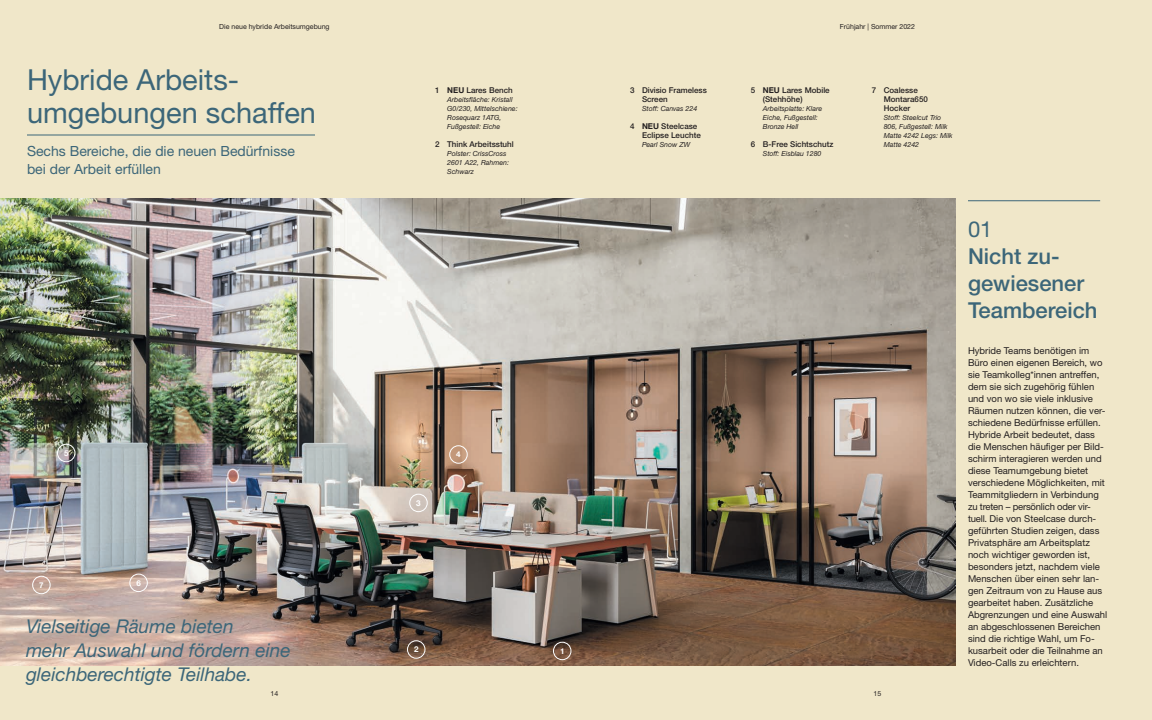
<style>
.page{position:relative;width:1152px;height:720px;background:#f0e7c9}
.page>*{position:absolute;margin:0;border:0;box-sizing:border-box;transform-origin:0 0}
.t1{font:29px/33px "Helvetica Neue LT Pro";color:#3c6679}
.t2{font:500 22px/27px "Helvetica Neue LT Pro";color:#3c6679}
.t3{font:22px "Helvetica Neue LT Pro";color:#3c6679}
.t4{font:italic 19px/24px "Helvetica Neue LT Pro";color:#3c6679}
.t5{font:14px/18px "Helvetica Neue LT Pro";color:#3c6679}
.t6{font:9.5px/12px "Helvetica Neue LT Pro";color:#231f20}
.t7{font:500 8px/9px "Helvetica Neue LT Pro";color:#231f20}
.t8{font:700 8px "Helvetica Neue LT Pro";color:#fff}
.t9{font:italic 7px/9px "Helvetica Neue LT Pro";color:#231f20}
.t10{font:7px "Helvetica Neue LT Pro";color:#231f20}
.s1{font-weight:700}
</style>
<div class="page">
<hr style="left:968px;top:200px;width:132px;height:1px;background:#3c6679">
<img style="left:0;top:198px;width:956px;height:468px">
<div style="left:32px;top:576px;width:18px;height:18px;border:1px solid #fff;border-radius:50%"></div>
<div style="left:130px;top:574px;width:18px;height:18px;border:1px solid #fff;border-radius:50%"></div>
<div style="left:57px;top:444px;width:18px;height:18px;border:1px solid #fff;border-radius:50%"></div>
<div style="left:407px;top:640px;width:18px;height:18px;border:1px solid #fff;border-radius:50%"></div>
<div style="left:553px;top:642px;width:18px;height:18px;border:1px solid #fff;border-radius:50%"></div>
<div style="left:409px;top:494px;width:18px;height:18px;border:1px solid #fff;border-radius:50%"></div>
<div style="left:449px;top:445px;width:18px;height:18px;border:1px solid #fff;border-radius:50%"></div>
<hr style="left:27px;top:134px;width:288px;height:2px;background:#3c6679">
<p class="t10" style="left:219px;top:23px;width:112px">Die neue hybride Arbeitsumgebung</p>
<h1 class="t1" style="left:27px;top:62px;width:291px">Hybride Arbeits&shy;umgebungen schaffen</h1>
<h3 class="t5" style="left:27px;top:142px;width:269px">Sechs Bereiche, die die neuen Bedürfnisse bei der Arbeit erfüllen</h3>
<p class="t8" style="left:64px;top:448px;width:6px">5</p>
<p class="t8" style="left:39px;top:580px;width:6px">7</p>
<p class="t8" style="left:136px;top:578px;width:6px">6</p>
<h3 class="t4" style="left:26px;top:614px;width:266px">Vielseitige Räume bieten<br>mehr Auswahl und fördern eine gleichberechtigte Teilhabe.</h3>
<p class="t10" style="left:271px;top:689px;width:9px">14</p>
<p class="t7" style="left:435px;top:86px;width:79px">1 <span class="s1">NEU</span> Lares Bench</p>
<p class="t9" style="left:447px;top:95px;width:72px">Arbeitsfläche: Kristall<br>G0/230, Mittelschiene:<br>Rosequarz 1ATG,<br>Fußgestell: Eiche</p>
<p class="t7" style="left:435px;top:140px;width:80px">2 Think Arbeitsstuhl</p>
<p class="t9" style="left:447px;top:149px;width:63px">Polster: CrissCross<br>2601 A22, Rahmen:<br>Schwarz</p>
<p class="t8" style="left:416px;top:498px;width:6px">3</p>
<p class="t8" style="left:456px;top:450px;width:6px">4</p>
<p class="t8" style="left:414px;top:645px;width:6px">2</p>
<p class="t8" style="left:560px;top:646px;width:6px">1</p>
<p class="t7" style="left:642px;top:86px;width:66px;text-indent:-12px">3 Divisio Frameless<br>Screen</p>
<p class="t9" style="left:642px;top:104px;width:57px">Stoff: Canvas 224</p>
<p class="t7" style="left:642px;top:122px;width:60px;text-indent:-12px">4 <span class="s1">NEU</span> Steelcase<br>Eclipse Leuchte</p>
<p class="t9" style="left:642px;top:140px;width:50px">Pearl Snow ZW</p>
<p class="t10" style="left:840px;top:23px;width:77px">Frühjahr | Sommer 2022</p>
<p class="t7" style="left:763px;top:86px;width:68px;text-indent:-12px">5 <span class="s1">NEU</span> Lares Mobile (Stehhöhe)</p>
<p class="t9" style="left:763px;top:104px;width:61px">Arbeitsplatte: Klare<br>Eiche, Fußgestell:<br>Bronze Hell</p>
<p class="t7" style="left:751px;top:140px;width:84px">6 B-Free Sichtschutz</p>
<p class="t9" style="left:763px;top:149px;width:60px">Stoff: Eisblau 1280</p>
<p class="t7" style="left:884px;top:86px;width:46px;text-indent:-12px">7 Coalesse<br>Montara650<br>Hocker</p>
<p class="t9" style="left:884px;top:113px;width:70px">Stoff: Steelcut Trio<br>806, Fußgestell: Milk<br>Matte 4242 Legs: Milk<br>Matte 4242</p>
<p class="t10" style="left:874px;top:689px;width:9px">15</p>
<h2 class="t3" style="left:968px;top:216px;width:26px">01</h2>
<h2 class="t2" style="left:968px;top:242px;width:131px">Nicht zu&shy;gewiesener<br>Teambereich</h2>
<p class="t6" style="left:968px;top:344px;width:141px">Hybride Teams benötigen im<br>Büro einen eigenen Bereich, wo sie Teamkolleg*innen antreffen, dem sie sich zugehörig fühlen und von wo sie viele inklusive<br>Räumen nutzen können, die ver&shy;schiedene Bedürfnisse erfüllen.<br>Hybride Arbeit bedeutet, dass die Menschen häufiger per Bild&shy;schirm interagieren werden und diese Teamumgebung bietet verschiedene Möglichkeiten, mit<br>Teammitgliedern in Verbindung zu treten – persönlich oder vir&shy;tuell. Die von Steelcase durch&shy;geführten Studien zeigen, dass<br>Privatsphäre am Arbeitsplatz noch wichtiger geworden ist, besonders jetzt, nachdem viele<br>Menschen über einen sehr lan&shy;gen Zeitraum von zu Hause aus gearbeitet haben. Zusätzliche<br>Abgrenzungen und eine Auswahl an abgeschlossenen Bereichen sind die richtige Wahl, um Fo&shy;kusarbeit oder die Teilnahme an<br>Video-Calls zu erleichtern.</p>
</div>
